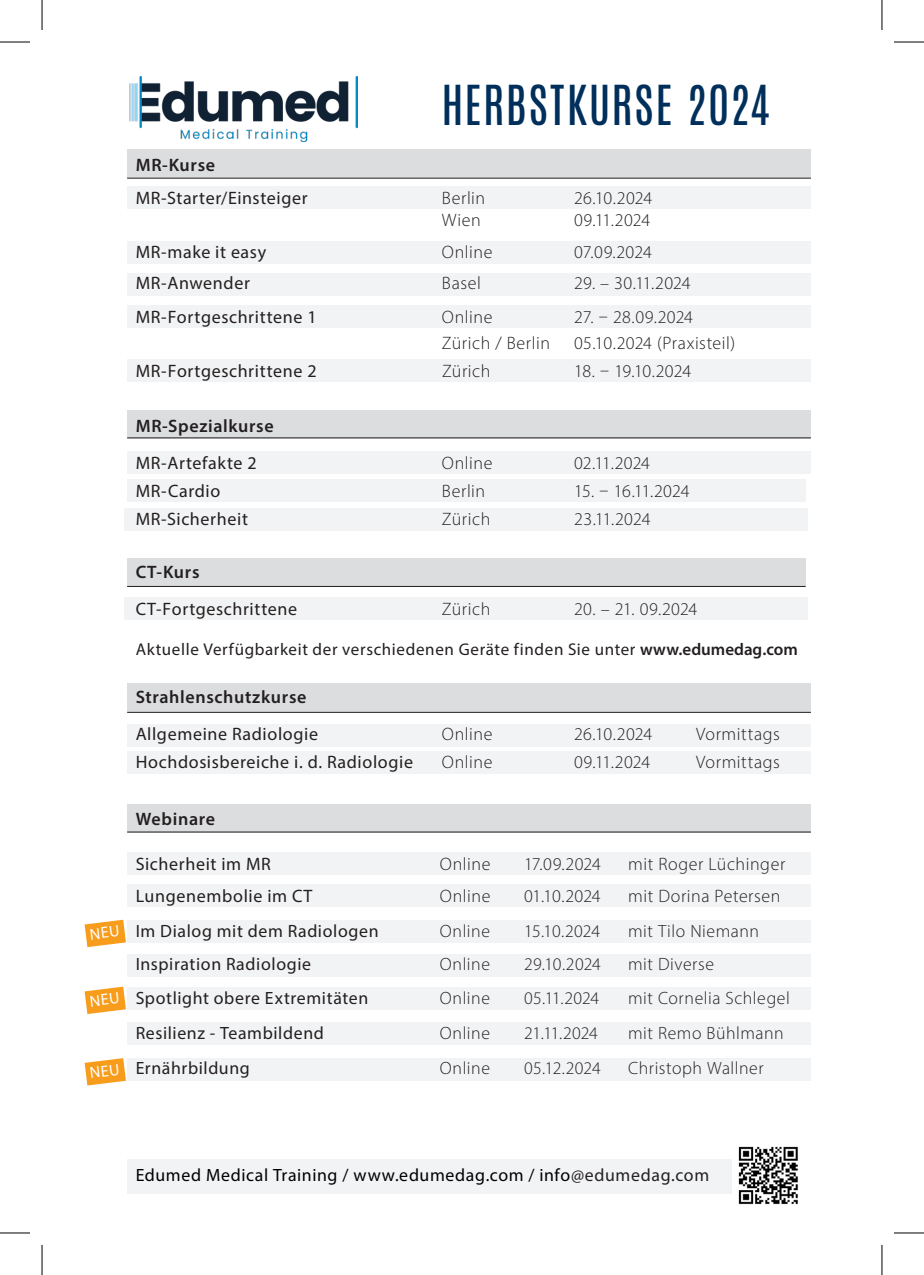
<style>
.page{position:relative;width:924px;height:1275px;background:#fff}
.page>*{position:absolute;margin:0;border:0;box-sizing:border-box;transform-origin:0 0}
.Titel_Inhalte{font:46px "Antonio";letter-spacing:.03em;color:#002f5b}
.Untertitel_klein{font:300 18px "Myriad Pro";letter-spacing:.025em;color:#231f20}
.Untertitel_klein-2{font:18px "Myriad Pro";letter-spacing:.035em;color:#231f20}
.Lauftext_klein{font:300 18px "Myriad Pro";letter-spacing:.025em;color:#231f20}
.Lauftext_klein-2{font:18px "Myriad Pro";letter-spacing:.035em;color:#231f20}
.Untertitel_klein-3{font:600 18px "Myriad Pro";letter-spacing:.035em;color:#231f20}
.Untertitel_klein_Sem{font:600 18px "Myriad Pro";letter-spacing:.035em;color:#231f20}
.Untertitel_klein-4{font:300 18px "Myriad Pro";letter-spacing:-.015em;color:#231f20}
.Lauftext_klein-3{font:300 18px "Myriad Pro";letter-spacing:-.02em;color:#231f20}
.Lauftext_klein-4{font:600 18px "Myriad Pro";letter-spacing:.04em;color:#231f20}
.Untertitel_klein-5{font:300 17.8px "Myriad Pro";letter-spacing:.03em;color:#231f20}
.Untertitel_klein-6{font:17.8px "Myriad Pro";letter-spacing:.035em;color:#231f20}
.Untertitel_klein-7{font:17.8px "Myriad Pro";letter-spacing:.035em;color:#000001}
.Untertitel_klein-8{font:17px "Myriad Pro";letter-spacing:.04em;color:#231f20}
.s1{font-weight:600}
.s2{color:#231f20}
</style>
<div class="page">
<div style="left:127px;top:359px;width:683px;height:23px;background:#f2f3f4"></div>
<div style="left:127px;top:1058px;width:683px;height:23px;background:#f2f3f4"></div>
<div style="left:127px;top:305px;width:683px;height:23px;background:#f2f3f4"></div>
<div style="left:127px;top:1159px;width:604px;height:34px;background:#f2f3f4"></div>
<div style="left:127px;top:1022px;width:683px;height:22px;background:#f2f3f4"></div>
<div style="left:127px;top:987px;width:683px;height:22px;background:#f2f3f4"></div>
<div style="left:127px;top:954px;width:683px;height:22px;background:#f2f3f4"></div>
<div style="left:127px;top:920px;width:683px;height:22px;background:#f2f3f4"></div>
<div style="left:127px;top:884px;width:683px;height:23px;background:#f2f3f4"></div>
<div style="left:127px;top:723px;width:683px;height:23px;background:#f2f3f4"></div>
<div style="left:127px;top:805px;width:683px;height:28px;background:#dcdddf"></div>
<div style="left:124px;top:597px;width:683px;height:23px;background:#f2f3f4"></div>
<div style="left:127px;top:451px;width:683px;height:23px;background:#f2f3f4"></div>
<div style="left:127px;top:273px;width:683px;height:23px;background:#f2f3f4"></div>
<div style="left:127px;top:852px;width:683px;height:22px;background:#f2f3f4"></div>
<div style="left:127px;top:683px;width:683px;height:29px;background:#dcdddf"></div>
<div style="left:127px;top:150px;width:683px;height:28px;background:#dcdddf"></div>
<div style="left:127px;top:187px;width:683px;height:22px;background:#f2f3f4"></div>
<div style="left:127px;top:479px;width:678px;height:23px;background:#f2f3f4"></div>
<div style="left:127px;top:558px;width:678px;height:28px;background:#dcdddf"></div>
<div style="left:127px;top:410px;width:683px;height:28px;background:#dcdddf"></div>
<div style="left:127px;top:242px;width:683px;height:22px;background:#f2f3f4"></div>
<div style="left:124px;top:508px;width:683px;height:23px;background:#f2f3f4"></div>
<div style="left:127px;top:751px;width:683px;height:23px;background:#f2f3f4"></div>
<hr style="left:127px;top:437px;width:683px;height:1px;background:#231f20">
<hr style="left:127px;top:712px;width:683px;height:1px;background:#231f20">
<hr style="left:127px;top:586px;width:678px;height:1px;background:#231f20">
<hr style="left:127px;top:831px;width:683px;height:1px;background:#231f20">
<img style="left:129px;top:77px;width:229px;height:65px">
<img style="left:738px;top:1146px;width:60px;height:59px">
<hr style="left:127px;top:178px;width:683px;height:1px;background:#231f20">
<hr style="left:0;top:42px;width:30px;height:1px;background:#000">
<hr style="left:893px;top:42px;width:30px;height:1px;background:#000">
<hr style="left:0;top:1232px;width:30px;height:1px;background:#000">
<hr style="left:893px;top:1232px;width:30px;height:1px;background:#000">
<hr style="left:42px;top:0;width:1px;height:30px;background:#000">
<hr style="left:42px;top:1245px;width:1px;height:30px;background:#000">
<hr style="left:881px;top:0;width:1px;height:30px;background:#000">
<hr style="left:881px;top:1245px;width:1px;height:30px;background:#000">
<svg style="left:85px;top:1058px;width:41px;height:27px"></svg>
<svg style="left:85px;top:919px;width:41px;height:28px"></svg>
<svg style="left:85px;top:986px;width:41px;height:28px"></svg>
<p class="Titel_Inhalte" style="left:441px;top:71px;width:329px">HERBSTKURSE 2024</p>
<p class="Untertitel_klein-3" style="left:136px;top:153px;width:81px">MR-Kurse</p>
<p class="Untertitel_klein-2" style="left:136px;top:187px;width:173px">MR-Starter/Einsteiger</p>
<p class="Untertitel_klein" style="left:442px;top:187px;width:45px">Berlin</p>
<p class="Untertitel_klein" style="left:574px;top:187px;width:80px">26.10.2024</p>
<p class="Untertitel_klein" style="left:442px;top:209px;width:40px">Wien</p>
<p class="Untertitel_klein" style="left:574px;top:209px;width:78px">09.11.2024</p>
<p class="Untertitel_klein-2" style="left:136px;top:240px;width:132px">MR-make it easy</p>
<p class="Untertitel_klein" style="left:442px;top:241px;width:52px">Online</p>
<p class="Untertitel_klein" style="left:574px;top:241px;width:79px">07.09.2024</p>
<p class="Untertitel_klein-2" style="left:136px;top:272px;width:116px">MR-Anwender</p>
<p class="Untertitel_klein" style="left:442px;top:272px;width:40px">Basel</p>
<p class="Untertitel_klein" style="left:574px;top:272px;width:118px">29. – 30.11.2024</p>
<p class="Untertitel_klein-2" style="left:136px;top:306px;width:182px">MR-Fortgeschrittene 1</p>
<p class="Untertitel_klein" style="left:442px;top:306px;width:52px">Online</p>
<p class="Untertitel_klein" style="left:574px;top:306px;width:120px">27. – 28.09.2024</p>
<p class="Untertitel_klein" style="left:442px;top:332px;width:109px">Zürich / Berlin</p>
<p class="Untertitel_klein" style="left:574px;top:332px;width:162px">05.10.2024 (Praxisteil)</p>
<p class="Untertitel_klein-2" style="left:136px;top:359px;width:182px">MR-Fortgeschrittene 2</p>
<p class="Untertitel_klein" style="left:442px;top:360px;width:50px">Zürich</p>
<p class="Untertitel_klein-4" style="left:574px;top:360px;width:118px">18. – 19.10.2024</p>
<p class="Untertitel_klein_Sem" style="left:136px;top:414px;width:140px">MR-Spezialkurse</p>
<p class="Lauftext_klein-2" style="left:136px;top:452px;width:122px">MR-Artefakte 2</p>
<p class="Lauftext_klein" style="left:442px;top:452px;width:52px">Online</p>
<p class="Lauftext_klein" style="left:574px;top:452px;width:77px">02.11.2024</p>
<p class="Lauftext_klein-2" style="left:136px;top:480px;width:86px">MR-Cardio</p>
<p class="Lauftext_klein" style="left:442px;top:480px;width:45px">Berlin</p>
<p class="Lauftext_klein-3" style="left:574px;top:480px;width:117px">15. – 16.11.2024</p>
<p class="Lauftext_klein-2" style="left:136px;top:507px;width:114px">MR-Sicherheit</p>
<p class="Lauftext_klein" style="left:442px;top:508px;width:50px">Zürich</p>
<p class="Lauftext_klein" style="left:574px;top:508px;width:78px">23.11.2024</p>
<p class="Lauftext_klein-4" style="left:136px;top:560px;width:65px">CT-Kurs</p>
<p class="Lauftext_klein-2" style="left:136px;top:598px;width:163px">CT-Fortgeschrittene</p>
<p class="Lauftext_klein" style="left:442px;top:598px;width:50px">Zürich</p>
<p class="Lauftext_klein" style="left:574px;top:598px;width:125px">20. – 21. 09.2024</p>
<p class="Untertitel_klein-8" style="left:136px;top:638px;width:663px">Aktuelle Verfügbarkeit der verschiedenen Geräte finden Sie unter <span class="s1">www.edumedag.com</span></p>
<p class="Untertitel_klein-3" style="left:136px;top:685px;width:172px">Strahlenschutzkurse</p>
<p class="Lauftext_klein-2" style="left:136px;top:722px;width:184px">Allgemeine Radiologie</p>
<p class="Lauftext_klein" style="left:442px;top:723px;width:52px">Online</p>
<p class="Lauftext_klein" style="left:574px;top:723px;width:80px">26.10.2024</p>
<p class="Lauftext_klein" style="left:696px;top:723px;width:85px">Vormittags</p>
<p class="Lauftext_klein-2" style="left:136px;top:750px;width:279px">Hochdosisbereiche i. d. Radiologie</p>
<p class="Lauftext_klein" style="left:442px;top:751px;width:52px">Online</p>
<p class="Lauftext_klein" style="left:574px;top:751px;width:78px">09.11.2024</p>
<p class="Lauftext_klein" style="left:696px;top:751px;width:85px">Vormittags</p>
<p class="Untertitel_klein-3" style="left:136px;top:807px;width:81px">Webinare</p>
<p class="Untertitel_klein-2" style="left:136px;top:853px;width:137px">Sicherheit im MR</p>
<p class="Untertitel_klein" style="left:440px;top:853px;width:52px">Online</p>
<p class="Untertitel_klein" style="left:524px;top:853px;width:78px">17.09.2024</p>
<p class="Untertitel_klein" style="left:628px;top:853px;width:158px">mit Roger Lüchinger</p>
<p class="Untertitel_klein-2" style="left:136px;top:884px;width:178px">Lungenembolie im CT</p>
<p class="Untertitel_klein" style="left:440px;top:884px;width:52px">Online</p>
<p class="Untertitel_klein" style="left:524px;top:884px;width:78px">01.10.2024</p>
<p class="Untertitel_klein" style="left:628px;top:884px;width:154px">mit Dorina Petersen</p>
<p class="Untertitel_klein-6" style="left:136px;top:920px;width:244px">Im Dialog mit dem Radiologen</p>
<p class="Untertitel_klein-5" style="left:440px;top:920px;width:51px">Online</p>
<p class="Untertitel_klein-5" style="left:524px;top:920px;width:77px">15.10.2024</p>
<p class="Untertitel_klein-5" style="left:628px;top:920px;width:132px">mit Tilo Niemann</p>
<p class="Untertitel_klein-6" style="left:136px;top:953px;width:177px">Inspiration Radiologie</p>
<p class="Untertitel_klein-5" style="left:440px;top:953px;width:51px">Online</p>
<p class="Untertitel_klein-5" style="left:524px;top:953px;width:78px">29.10.2024</p>
<p class="Untertitel_klein-5" style="left:628px;top:953px;width:87px">mit Diverse</p>
<p class="Untertitel_klein-6" style="left:136px;top:986px;width:234px">Spotlight obere Extremitäten</p>
<p class="Untertitel_klein-5" style="left:440px;top:987px;width:51px">Online</p>
<p class="Untertitel_klein-5" style="left:524px;top:987px;width:77px">05.11.2024</p>
<p class="Untertitel_klein-5" style="left:628px;top:987px;width:163px">mit Cornelia Schlegel</p>
<p class="Untertitel_klein-6" style="left:136px;top:1022px;width:190px">Resilienz - Teambildend</p>
<p class="Untertitel_klein-5" style="left:440px;top:1022px;width:51px">Online</p>
<p class="Untertitel_klein-5" style="left:524px;top:1022px;width:75px">21.11.2024</p>
<p class="Untertitel_klein-5" style="left:628px;top:1022px;width:157px">mit Remo Bühlmann</p>
<p class="Untertitel_klein-6" style="left:136px;top:1057px;width:116px">Ernährbildung</p>
<p class="Untertitel_klein-5" style="left:440px;top:1057px;width:51px">Online</p>
<p class="Untertitel_klein-5" style="left:524px;top:1057px;width:78px">05.12.2024</p>
<p class="Untertitel_klein-5" style="left:628px;top:1057px;width:137px">Christoph Wallner</p>
<p class="Untertitel_klein-7" style="left:136px;top:1163px;width:574px">Edumed Medical Training / www.edumedag.com / info<span class="s2">@edumedag.com</span></p>
</div>
